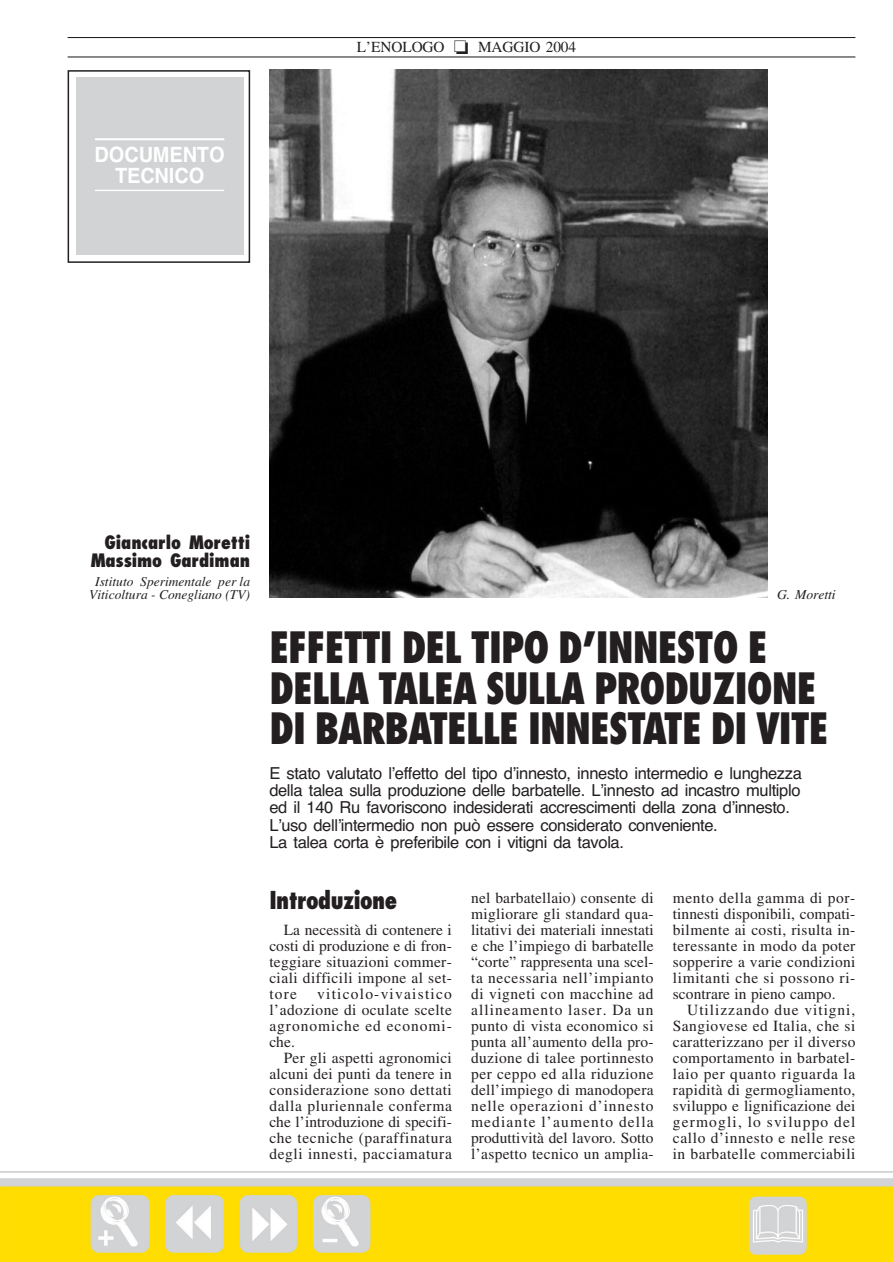
<style>
.page{position:relative;width:893px;height:1262px;background:#fff}
.page>*{position:absolute;margin:0;border:0;box-sizing:border-box;transform-origin:0 0}
.t1{font:800 condensed 42px/40.5px "Futura";letter-spacing:-.025em;color:#231f20;scale:.95 1}
.t2{font:800 condensed 24px "Futura";letter-spacing:-.025em;color:#231f20;scale:.95 1}
.t3{font:700 21px/21px "Helvetica";letter-spacing:-.005em;color:#fff;text-align:center;scale:.95 1}
.t4{font:800 condensed 18px/18px "Futura";letter-spacing:-.005em;color:#231f20;text-align:right}
.t5{font:16.5px/17.2px "Helvetica";letter-spacing:-.02em;color:#231f20}
.t6{font:15.45px/16px "Times";letter-spacing:.03em;color:#231f20;text-align:justify}
.t7{font:15.3px "Times";letter-spacing:-.005em;color:#231f20}
.t8{font:italic 13.65px "Times";letter-spacing:-.005em;color:#231f20}
.t9{font:italic 13.5px/12.8px "Times";color:#231f20;text-align:center}
</style>
<div class="page">
<hr style="left:68px;top:37px;width:787px;height:1px;background:#231f20">
<hr style="left:68px;top:56px;width:787px;height:1px;background:#231f20">
<img style="left:269px;top:69px;width:498px;height:529px">
<div style="left:68px;top:70px;width:182px;height:193px;border:2px solid #231f20"></div>
<div style="left:76px;top:77px;width:167px;height:178px;background:#d1d3d4"></div>
<hr style="left:95px;top:139px;width:129px;height:1px;background:#fff">
<hr style="left:95px;top:190px;width:129px;height:1px;background:#fff">
<img style="left:0;top:1172px;width:892px;height:90px">
<h3 class="t3" style="left:95px;top:146px;width:138px">DOCUMENTO<br>TECNICO</h3>
<p class="t7" style="left:357px;top:42px;width:221px">L’ENOLOGO ❏ MAGGIO 2004</p>
<p class="t4" style="left:91px;top:535px;width:161px">Giancarlo Moretti<br>Massimo Gardiman</p>
<p class="t9" style="left:89px;top:576px;width:162px">Istituto Sperimentale per la<br>Viticoltura - Conegliano (TV)</p>
<p class="t8" style="left:777px;top:589px;width:60px">G. Moretti</p>
<h1 class="t1" style="left:269px;top:631px;width:590px">EFFETTI DEL TIPO D’INNESTO E<br>DELLA TALEA SULLA PRODUZIONE<br>DI BARBATELLE INNESTATE DI VITE</h1>
<p class="t5" style="left:269px;top:766px;width:534px">E stato valutato l’effetto del tipo d’innesto, innesto intermedio e lunghezza della talea sulla produzione delle barbatelle. L’innesto ad incastro multiplo ed il 140 Ru favoriscono indesiderati accrescimenti della zona d’innesto.<br>L’uso dell’intermedio non può essere considerato conveniente.<br>La talea corta è preferibile con i vitigni da tavola.</p>
<h2 class="t2" style="left:269px;top:889px;width:136px">Introduzione</h2>
<p class="t6" style="left:269px;top:923px;width:184px;text-indent:14px">La necessità di contenere i costi di produzione e di fron&shy;teggiare situazioni commer&shy;ciali difficili impone al set&shy;tore</p>
<p class="t6" style="left:471px;top:891px;width:184px">nel barbatellaio) consente di migliorare gli standard qua&shy;litativi dei materiali innestati e che l’impiego di barbatelle “corte” rappresenta una scel&shy;ta necessaria nell’impianto di vigneti con macchine ad allineamento laser. Da un punto di vista economico si punta all’aumento della pro&shy;duzione di talee portinnesto per ceppo ed alla riduzione dell’impiego di manodopera nelle operazioni d’innesto mediante l’aumento della produttività del lavoro. Sotto l’aspetto tecnico un amplia-</p>
<p class="t6" style="left:672px;top:891px;width:184px">mento della gamma di por&shy;tinnesti disponibili, compati&shy;bilmente ai costi, risulta in&shy;teressante in modo da poter sopperire a varie condizioni limitanti che si possono ri&shy;scontrare in pieno campo.</p>
<p class="t6" style="left:269px;top:987px;width:184px;text-indent:48px">viticolo-vivaistico l’adozione di oculate scelte agronomiche ed economi&shy;che.</p>
<p class="t6" style="left:269px;top:1051px;width:184px;text-indent:14px">Per gli aspetti agronomici alcuni dei punti da tenere in considerazione sono dettati dalla pluriennale conferma che l’introduzione di specifi&shy;che tecniche (paraffinatura degli innesti, pacciamatura</p>
<p class="t6" style="left:672px;top:1003px;width:184px;text-indent:14px">Utilizzando due vitigni, Sangiovese ed Italia, che si caratterizzano per il diverso comportamento in barbatel&shy;laio per quanto riguarda la rapidità di germogliamento, sviluppo e lignificazione dei germogli, lo sviluppo del callo d’innesto e nelle rese in barbatelle commerciabili</p>
</div>
